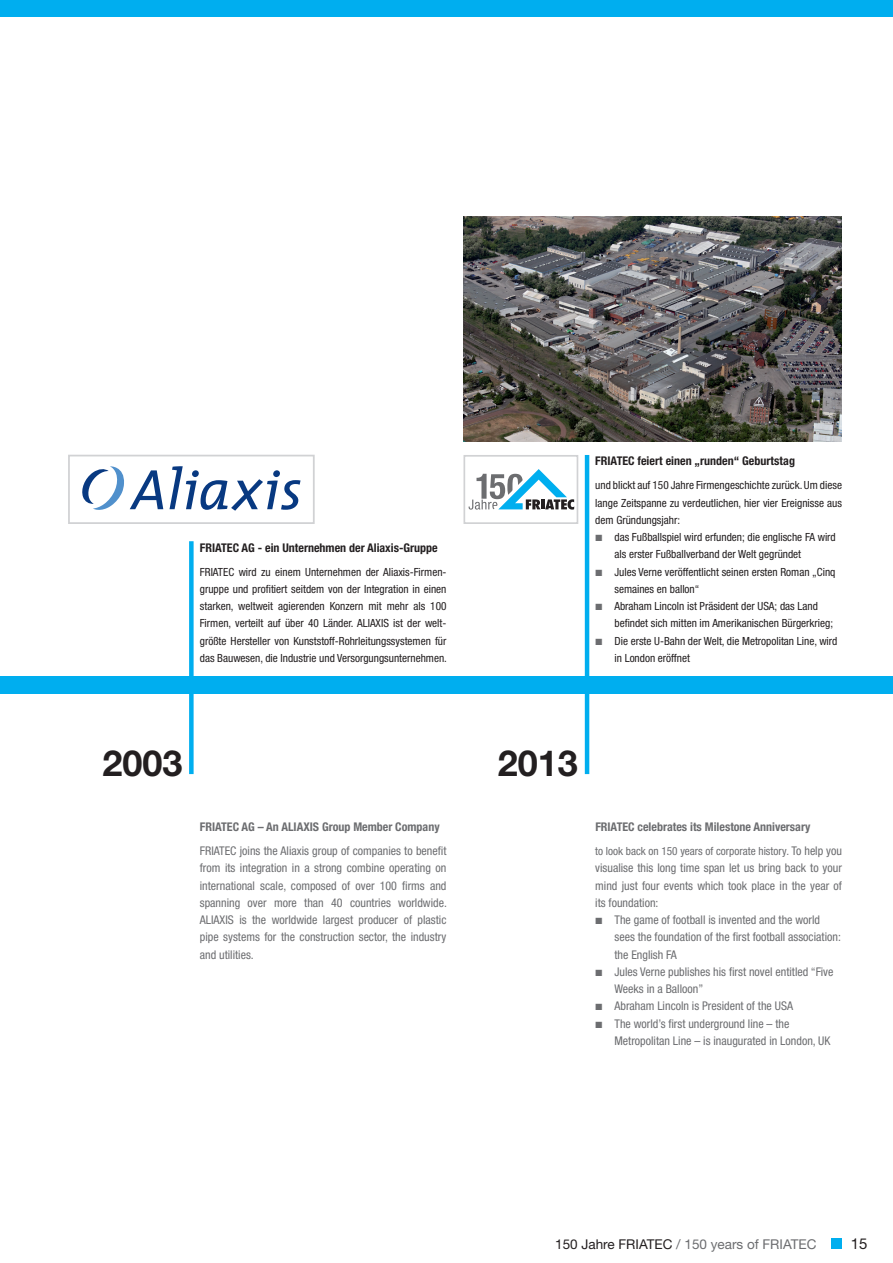
<style>
.page{position:relative;width:893px;height:1263px;background:#fff}
.page>*{position:absolute;margin:0;border:0;box-sizing:border-box;transform-origin:0 0}
.t1{font:700 36px "Helvetica Neue LTW1 G";color:#231f20}
.t2{font:15px "Helvetica Neue LTW1 G";color:#231f20}
.t3{font:13.5px "Helvetica Neue LTW1 G";color:#6c6d70}
.t4{font:condensed 12px/17.2px "Helvetica Neue LTW1 G";color:#6c6d70;text-align:justify}
.t5{font:700 condensed 12px "Helvetica Neue LTW1 G";color:#231f20}
.t6{font:700 condensed 12px "Helvetica Neue LTW1 G";color:#6c6d70}
.t7{font:condensed 11.25px/17.2px "Helvetica Neue LTW1 G";color:#231f20;text-align:justify}
.t8{font:condensed 11.25px "Helvetica Neue LTW1 G";color:#6c6d70}
.s1{font-size:12px}
.s2{color:#231f20}
</style>
<div class="page">
<div style="left:463px;top:455px;width:115px;height:69px;border:2px solid #d1d2d4"></div>
<svg style="left:170px;top:466px;width:131px;height:45px"></svg>
<svg style="left:82px;top:466px;width:81px;height:44px"></svg>
<div style="left:68px;top:455px;width:247px;height:69px;border:2px solid #d1d2d4"></div>
<svg style="left:469px;top:469px;width:105px;height:41px"></svg>
<img style="left:463px;top:216px;width:379px;height:225px">
<div style="left:0;top:676px;width:893px;height:17px;background:#00aeef"></div>
<div style="left:0;top:0;width:893px;height:17px;background:#00aeef"></div>
<div style="left:831px;top:1238px;width:11px;height:10px;background:#00aeef"></div>
<div style="left:189px;top:541px;width:5px;height:233px;background:#00aeef"></div>
<hr style="left:585px;top:455px;width:4px;height:319px;background:#00aeef">
<p class="t5" style="left:200px;top:540px;width:239px">FRIATEC AG - ein Unternehmen der Aliaxis-Gruppe</p>
<p class="t7" style="left:200px;top:563px;width:249px">FRIATEC wird zu einem Unternehmen der Aliaxis-Firmen&shy;gruppe und profitiert seitdem von der Integration in einen starken, weltweit agierenden Konzern mit mehr als 100<br>Firmen, verteilt auf über 40 Länder. ALIAXIS ist der welt&shy;größte Hersteller von Kunststoff-Rohrleitungssystemen für das Bauwesen, die Industrie und Versorgungsunternehmen.</p>
<p class="t5" style="left:595px;top:454px;width:201px">FRIATEC feiert einen „runden“ Geburtstag</p>
<p class="t7" style="left:595px;top:477px;width:248px">und blickt auf 150 Jahre Firmengeschichte zurück. Um diese lange Zeitspanne zu verdeutlichen, hier vier Ereignisse aus dem Gründungsjahr:</p>
<p class="t7" style="left:614px;top:529px;width:224px;text-align:left">das Fußballspiel wird erfunden; die englische FA wird als erster Fußballverband der Welt gegründet<br>Jules Verne veröffentlicht seinen ersten Roman „Cinq semaines en ballon“<br>Abraham Lincoln ist Präsident der USA; das Land befindet sich mitten im Amerikanischen Bürgerkrieg; Die erste U-Bahn der Welt, die Metropolitan Line, wird in London eröffnet</p>
<h1 class="t1" style="left:102px;top:741px;width:82px">2003</h1>
<h1 class="t1" style="left:498px;top:741px;width:82px">2013</h1>
<p class="t6" style="left:200px;top:820px;width:241px">FRIATEC AG – An ALIAXIS Group Member Company</p>
<p class="t4" style="left:200px;top:842px;width:249px">FRIATEC joins the Aliaxis group of companies to benefit from its integration in a strong combine operating on international scale, composed of over 100 firms and spanning over more than 40 countries worldwide.<br>ALIAXIS is the worldwide largest producer of plastic pipe systems for the construction sector, the industry and utilities.</p>
<p class="t6" style="left:595px;top:819px;width:217px">FRIATEC celebrates its Milestone Anniversary</p>
<p class="t8" style="left:595px;top:845px;width:248px">to look back on 150 years of corporate history. <span class="s1">To help you</span></p>
<p class="t4" style="left:595px;top:860px;width:248px">visualise this long time span let us bring back to your</p>
<p class="t4" style="left:595px;top:877px;width:248px">mind just four events which took place in the year of</p>
<p class="t4" style="left:595px;top:894px;width:65px">its foundation:</p>
<p class="t4" style="left:614px;top:911px;width:207px">The game of football is invented and the world</p>
<p class="t4" style="left:614px;top:929px;width:228px">sees the foundation of the first football association:</p>
<p class="t4" style="left:614px;top:946px;width:64px">the English FA</p>
<p class="t4" style="left:614px;top:963px;width:220px">Jules Verne publishes his first novel entitled “Five</p>
<p class="t4" style="left:614px;top:980px;width:90px">Weeks in a Balloon”</p>
<p class="t4" style="left:614px;top:998px;width:180px">Abraham Lincoln is President of the USA</p>
<p class="t4" style="left:614px;top:1015px;width:177px">The world’s first underground line – the</p>
<p class="t4" style="left:614px;top:1032px;width:217px">Metropolitan Line – is inaugurated in London, UK</p>
<p class="t3" style="left:555px;top:1235px;width:224px"><span class="s2">150 Jahre FRIATEC</span> / 150 years of Friatec</p>
<h2 class="t2" style="left:851px;top:1234px;width:18px">15</h2>
</div>
